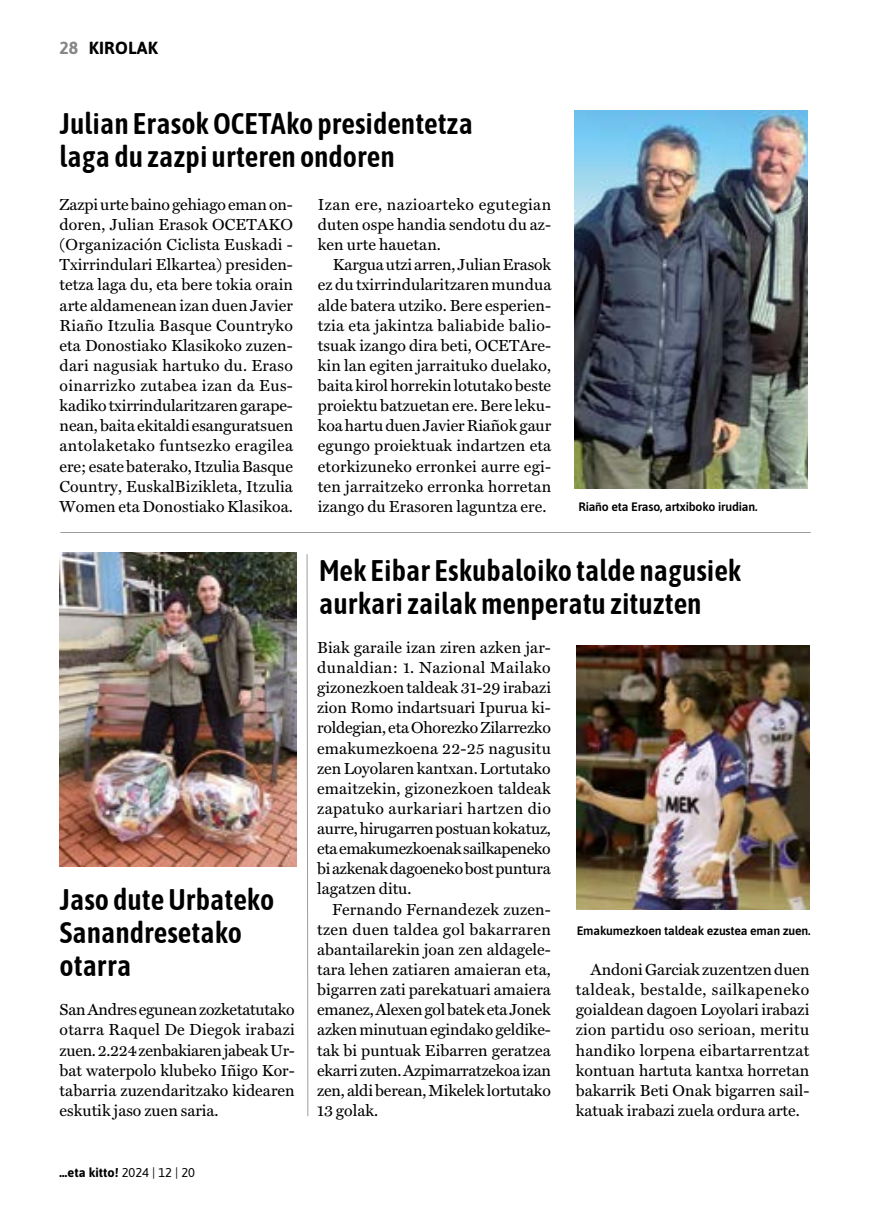
<style>
.page{position:relative;width:869px;height:1216px;background:#fff}
.page>*{position:absolute;margin:0;border:0;box-sizing:border-box;transform-origin:0 0}
.t1{font:600 29.75px/33.2px "Asap Condensed";color:#000}
.t2{font:700 17.5px "Asap";letter-spacing:.01em;color:#000}
.t3{font:16.1px/20.1px "Miller Text Roman";letter-spacing:.005em;color:#000;text-align:justify}
.t4{font:700 12.78px "Asap";color:#000}
.t5{font:600 12.25px "Asap";letter-spacing:-.015em;color:#000}
.s1{color:#878787}
.s2{font-weight:400}
</style>
<div class="page">
<hr style="left:61px;top:532px;width:749px;height:1px;background:#9d9d9c">
<img style="left:574px;top:110px;width:232px;height:378px">
<img style="left:576px;top:645px;width:233px;height:264px">
<svg style="left:306px;top:554px;width:2px;height:562px"></svg>
<img style="left:60px;top:553px;width:236px;height:313px">
<p class="t2" style="left:60px;top:36px;width:100px"><span class="s1">28</span> KIROLAK</p>
<h1 class="t1" style="left:60px;top:105px;width:414px">Julian Erasok OCETAko presidentetza laga du zazpi urteren ondoren</h1>
<p class="t3" style="left:60px;top:194px;width:235px">Zazpi urte baino gehiago eman on&shy;doren, Julian Erasok OCETAKO (Organización Ciclista Euskadi - Txirrindulari Elkartea) presiden&shy;tetza laga du, eta bere tokia orain arte aldamenean izan duen Javier Riaño Itzulia Basque Countryko eta Donostiako Klasikoko zuzen&shy;dari nagusiak hartuko du. Eraso oinarrizko zutabea izan da Eus&shy;kadiko txirrindularitzaren garape&shy;nean, baita ekitaldi esanguratsuen antolaketako funtsezko eragilea ere; esate baterako, Itzulia Basque Country, EuskalBizikleta, Itzulia Women eta Donostiako Klasikoa.</p>
<p class="t3" style="left:317px;top:194px;width:235px">Izan ere, nazioarteko egutegian duten ospe handia sendotu du az&shy;ken urte hauetan.</p>
<p class="t3" style="left:317px;top:254px;width:235px;text-indent:15px">Kargua utzi arren, Julian Erasok ez du txirrindularitzaren mundua alde batera utziko. Bere esperien&shy;tzia eta jakintza baliabide balio&shy;tsuak izango dira beti, OCETAre&shy;kin lan egiten jarraituko duelako, baita kirol horrekin lotutako beste proiektu batzuetan ere. Bere leku&shy;koa hartu duen Javier Riañok gaur egungo proiektuak indartzen eta etorkizuneko erronkei aurre egi&shy;ten jarraitzeko erronka horretan izango du Erasoren laguntza ere.</p>
<p class="t5" style="left:578px;top:497px;width:180px">Riaño eta Eraso, artxiboko irudian.</p>
<h1 class="t1" style="left:60px;top:881px;width:216px">Jaso dute Urbateko<br>Sanandresetako otarra</h1>
<p class="t3" style="left:60px;top:999px;width:237px">San Andres egunean zozketatutako otarra Raquel De Diegok irabazi zuen. 2.224 zenbakiaren jabeak Ur&shy;bat waterpolo klubeko Iñigo Kor&shy;tabarria zuzendaritzako kidearen eskutik jaso zuen saria.</p>
<p class="t4" style="left:60px;top:1162px;width:137px">…eta kitto! <span class="s2">2024 | 12 | 20</span></p>
<h1 class="t1" style="left:319px;top:552px;width:423px">Mek Eibar Eskubaloiko talde nagusiek aurkari zailak menperatu zituzten</h1>
<p class="t3" style="left:317px;top:637px;width:235px">Biak garaile izan ziren azken jar&shy;dunaldian: 1. Nazional Mailako gizonezkoen taldeak 31-29 irabazi zion Romo indartsuari Ipurua ki&shy;roldegian, eta Ohorezko Zilarrezko emakumezkoena 22-25 nagusitu zen Loyolaren kantxan. Lortutako emaitzekin, gizonezkoen taldeak zapatuko aurkariari hartzen dio aurre, hirugarren postuan kokatuz, eta emakumezkoenak sailkapeneko bi azkenak dagoeneko bost puntura lagatzen ditu.</p>
<p class="t3" style="left:317px;top:898px;width:235px;text-indent:15px">Fernando Fernandezek zuzen&shy;tzen duen taldea gol bakarraren abantailarekin joan zen aldagele&shy;tara lehen zatiaren amaieran eta, bigarren zati parekatuari amaiera emanez, Alexen gol batek eta Jonek azken minutuan egindako geldike&shy;tak bi puntuak Eibarren geratzea ekarri zuten. Azpimarratzekoa izan zen, aldi berean, Mikelek lortutako 13 golak.</p>
<p class="t5" style="left:576px;top:921px;width:235px">Emakumezkoen taldeak ezustea eman zuen.</p>
<p class="t3" style="left:575px;top:959px;width:235px;text-indent:15px">Andoni Garciak zuzentzen duen taldeak, bestalde, sailkapeneko goialdean dagoen Loyolari irabazi zion partidu oso serioan, meritu handiko lorpena eibartarrentzat kontuan hartuta kantxa horretan bakarrik Beti Onak bigarren sail&shy;katuak irabazi zuela ordura arte.</p>
</div>
